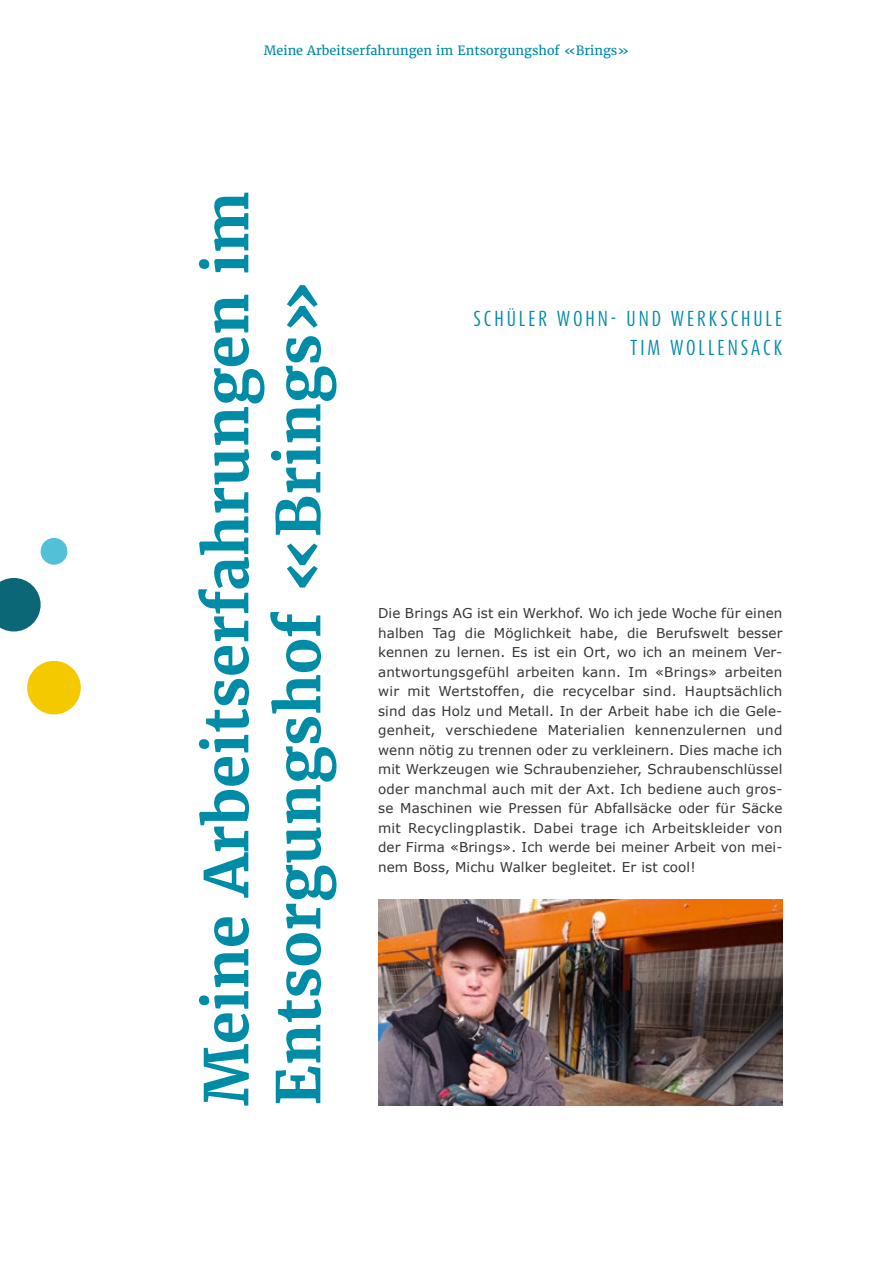
<style>
.page{position:relative;width:893px;height:1263px;background:#fff}
.page>*{position:absolute;margin:0;border:0;box-sizing:border-box;transform-origin:0 0}
.t1{font:700 60px/72px "Merriweather";color:#008ba7}
.t2{font:18px/29.2px "Dax Compact Pro";letter-spacing:.16em;color:#008ba7;text-align:right}
.t3{font:13.5px/19.5px "Verdana";letter-spacing:.01em;color:#343433;text-align:justify}
.t4{font:12.75px "Merriweather";color:#008ba7}
</style>
<div class="page">
<div style="left:41px;top:538px;width:26px;height:27px;background:#52c0d6;border-radius:50%"></div>
<svg style="left:0;top:578px;width:41px;height:53px;background:#317e8b"></svg>
<div style="left:27px;top:661px;width:54px;height:53px;background:#f5c900;border-radius:50%"></div>
<img style="left:378px;top:899px;width:404px;height:207px">
<p class="t4" style="left:264px;top:43px;width:367px">Meine Arbeitserfahrungen im Entsorgungshof «Brings»</p>
<h1 class="t1" style="left:191px;top:1106px;width:915px;rotate:-90deg">Meine Arbeitserfahrungen im<br>Entsorgungshof «Brings»</h1>
<h2 class="t2" style="left:474px;top:304px;width:310px">SCHÜLER WOHN- UND WERKSCHULE<br>TIM WOLLENSACK</h2>
<p class="t3" style="left:378px;top:604px;width:406px">Die Brings AG ist ein Werkhof. Wo ich jede Woche für einen halben Tag die Möglichkeit habe, die Berufswelt besser kennen zu lernen. Es ist ein Ort, wo ich an meinem Ver&shy;antwortungsgefühl arbeiten kann. Im «Brings» arbeiten wir mit Wertstoffen, die recycelbar sind. Hauptsächlich sind das Holz und Metall. In der Arbeit habe ich die Gele&shy;genheit, verschiedene Materialien kennenzulernen und wenn nötig zu trennen oder zu verkleinern. Dies mache ich mit Werkzeugen wie Schraubenzieher, Schraubenschlüssel oder manchmal auch mit der Axt. Ich bediene auch gros&shy;se Maschinen wie Pressen für Abfallsäcke oder für Säcke mit Recyclingplastik. Dabei trage ich Arbeitskleider von der Firma «Brings». Ich werde bei meiner Arbeit von mei&shy;nem Boss, Michu Walker begleitet. Er ist cool!</p>
</div>
